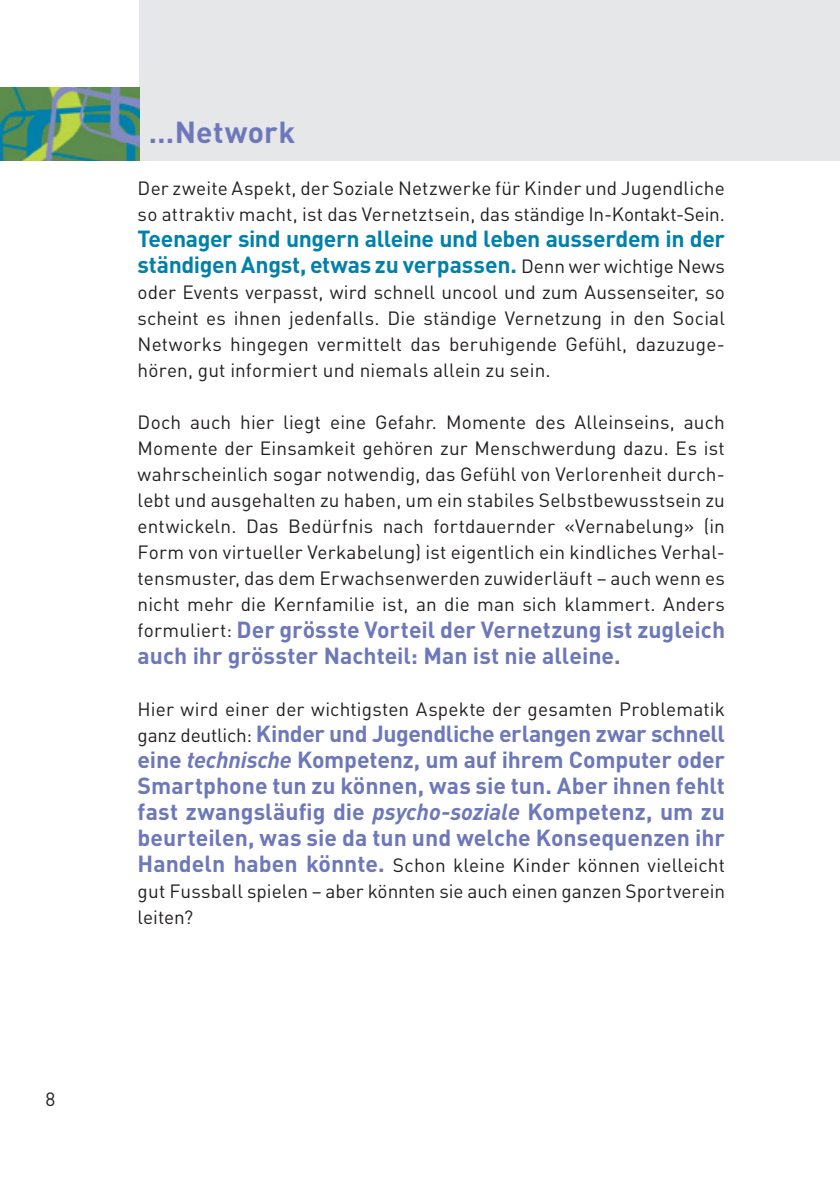
<style>
.page{position:relative;width:840px;height:1191px;background:#fff}
.page>*{position:absolute;margin:0;border:0;box-sizing:border-box;transform-origin:0 0}
.t1{font:700 30px "DIN";letter-spacing:.01em;color:#6d78ba}
.t2{font:700 23px/26px "DIN";color:#6d78ba}
.t3{font:700 23px/26px "DIN";letter-spacing:-.015em;color:#0081ab}
.t4{font:19px/26px "DIN";letter-spacing:.005em;color:#231f20;text-align:justify}
.s1{font-weight:400;font-size:19px;color:#231f20}
.s2{font-style:italic}
.s3{font-weight:700;font-size:23px;color:#6d78ba}
</style>
<div class="page">
<div style="left:139px;top:0;width:700px;height:160px;background:#e6e7e9"></div>
<img style="left:0;top:88px;width:139px;height:72px">
<p class="t4" style="left:45px;top:1085px;width:11px">8</p>
<h1 class="t1" style="left:149px;top:113px;width:148px">…Network</h1>
<p class="t4" style="left:137px;top:175px;width:588px">Der zweite Aspekt, der Soziale Netzwerke für Kinder und Jugendliche so attraktiv macht, ist das Vernetztsein, das ständige In-Kontakt-Sein.</p>
<p class="t3" style="left:137px;top:225px;width:588px">Teenager sind ungern alleine und leben ausserdem in der ständigen Angst, etwas zu verpassen. <span class="s1">Denn wer wichtige News</span></p>
<p class="t4" style="left:137px;top:279px;width:588px">oder Events verpasst, wird schnell uncool und zum Aussenseiter, so scheint es ihnen jedenfalls. Die ständige Vernetzung in den Social Networks hingegen vermittelt das beruhigende Gefühl, dazuzuge&shy;hören, gut informiert und niemals allein zu sein.</p>
<p class="t4" style="left:137px;top:409px;width:588px">Doch auch hier liegt eine Gefahr. Momente des Alleinseins, auch Momente der Einsamkeit gehören zur Menschwerdung dazu. Es ist wahrscheinlich sogar notwendig, das Gefühl von Verlorenheit durch&shy;lebt und ausgehalten zu haben, um ein stabiles Selbstbewusstsein zu entwickeln. Das Bedürfnis nach fortdauernder «Vernabelung» (in Form von virtueller Verkabelung) ist eigentlich ein kindliches Verhal&shy;tensmuster, das dem Erwachsenwerden zuwiderläuft – auch wenn es nicht mehr die Kernfamilie ist, an die man sich klammert. Anders</p>
<p class="t2" style="left:137px;top:615px;width:588px"><span class="s1">formuliert:</span> Der grösste Vorteil der Vernetzung ist zugleich auch ihr grösster Nachteil: Man ist nie alleine.</p>
<p class="t4" style="left:137px;top:695px;width:588px">Hier wird einer der wichtigsten Aspekte der gesamten Problematik</p>
<p class="t2" style="left:137px;top:719px;width:588px;text-align:justify"><span class="s1">ganz deutlich:</span> Kinder und Jugendliche erlangen zwar schnell eine <span class="s2">technische</span> Kompetenz, um auf ihrem Computer oder Smartphone tun zu können, was sie tun. Aber ihnen fehlt fast zwangsläufig die <span class="s2">psycho-soziale</span> Kompetenz, um zu beurteilen, was sie da tun und welche Konsequenzen ihr</p>
<p class="t4" style="left:137px;top:851px;width:588px"><span class="s3">Handeln haben könnte.</span> Schon kleine Kinder können vielleicht gut Fussball spielen – aber könnten sie auch einen ganzen Sportverein leiten?</p>
</div>
